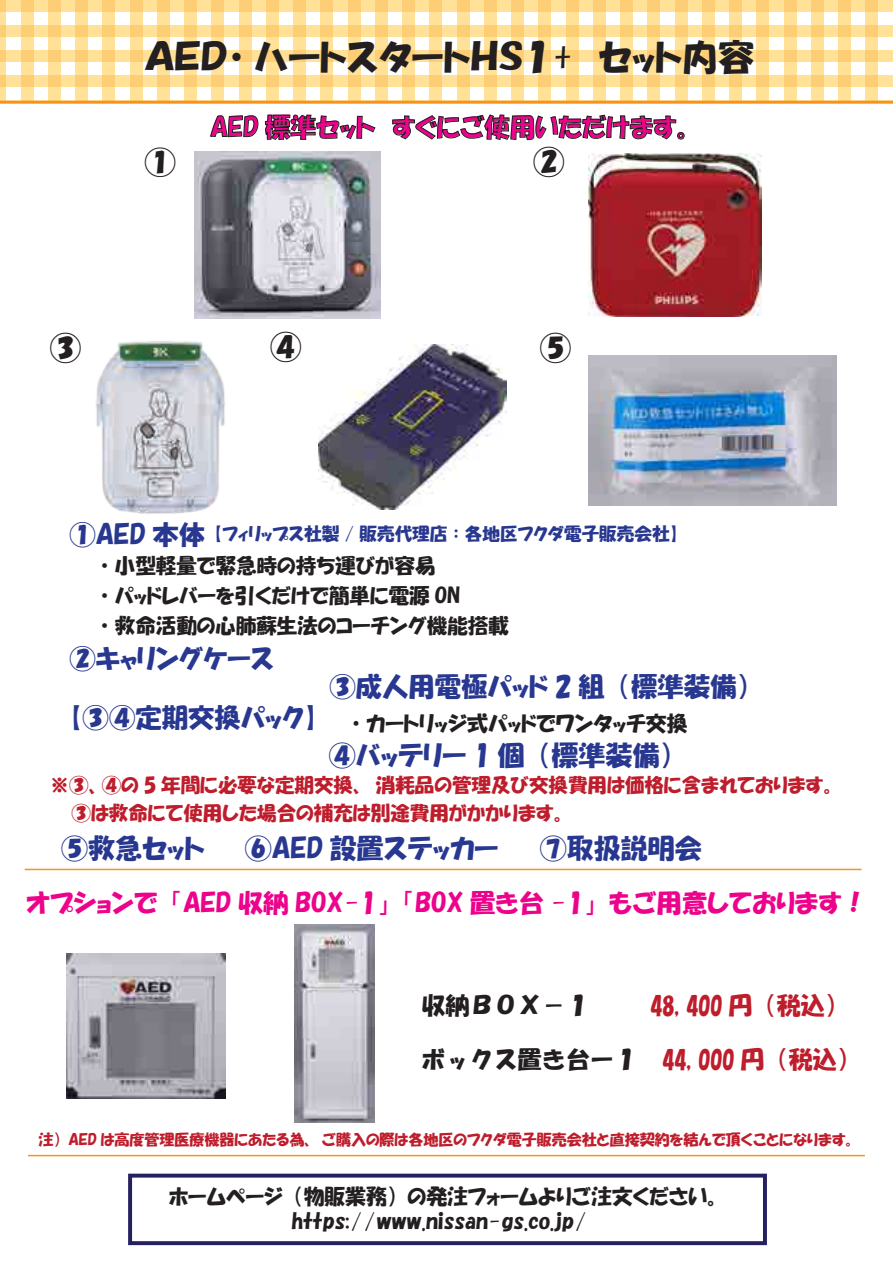
<style>
.page{position:relative;width:893px;height:1263px;background:#fff}
.page>*{position:absolute;margin:0;border:0;box-sizing:border-box;transform-origin:0 0}
.t1{font:36px "HGP Soei Kakupoptai";color:#231f20}
.t2{font:31.5px "HGP Soei Kakupoptai";color:#231f20}
.t3{font:30.6px "HGP Soei Kakupoptai";color:#231f20}
.t4{font:27px "HGP Soei Kakupoptai";color:#283890}
.t5{font:26.4px "HGP Soei Kakupoptai";color:#283890}
.t6{font:25.5px "HGP Soei Kakupoptai";color:#ed028c}
.t7{font:24px "HG Soei Kakupoptai";color:#be1d2c}
.t8{font:21px "HGP Soei Kakupoptai";color:#231f20}
.t9{font:20.55px/30px "HGP Soei Kakupoptai";color:#231f20}
.t10{font:19.5px/27.9px "HGP Soei Kakupoptai";color:#be1d2c}
.t11{font:17.55px "HGP Soei Kakupoptai";color:#283890}
.t12{font:15px "HGP Soei Kakupoptai";color:#be1d2c}
.s1{font-size:26.4px}
.s2{color:#231f20}
</style>
<div class="page">
<svg style="left:0;top:0;width:893px;height:104px"></svg>
<svg style="left:210px;top:114px;width:166px;height:26px"></svg>
<svg style="left:392px;top:68px;width:293px;height:72px"></svg>
<hr style="left:25px;top:869px;width:836px;height:1px;background:#f7931d">
<hr style="left:28px;top:1155px;width:837px;height:1px;background:#f7931d">
<div style="left:128px;top:1174px;width:639px;height:71px;background:#fff;border:4px solid #252161"></div>
<img style="left:194px;top:151px;width:187px;height:168px">
<img style="left:589px;top:154px;width:172px;height:162px">
<img style="left:95px;top:341px;width:130px;height:173px">
<img style="left:318px;top:345px;width:189px;height:164px">
<img style="left:589px;top:355px;width:247px;height:150px">
<img style="left:67px;top:953px;width:158px;height:145px">
<img style="left:295px;top:924px;width:80px;height:199px">
<h1 class="t1" style="left:144px;top:39px;width:611px">ＡＥＤ・ハートスタートＨＳ１+　セット内容</h1>
<p class="t6" style="left:210px;top:114px;width:485px">AED 標準セット　すぐにご使用いただけます。</p>
<h3 class="t3" style="left:144px;top:147px;width:33px">①</h3>
<h2 class="t2" style="left:533px;top:146px;width:33px">②</h2>
<h2 class="t2" style="left:50px;top:332px;width:33px">③</h2>
<h2 class="t2" style="left:270px;top:331px;width:33px">④</h2>
<h2 class="t2" style="left:540px;top:332px;width:33px">⑤</h2>
<p class="t11" style="left:69px;top:525px;width:610px"><span class="s1">①AED 本体</span>【フィリップス社製 / 販売代理店：各地区フクダ電子販売会社】</p>
<p class="t9" style="left:100px;top:551px;width:411px">・小型軽量で緊急時の持ち運びが容易<br>・パッドレバーを引くだけで簡単に電源 ON<br>・救命活動の心肺蘇生法のコーチング機能搭載</p>
<p class="t5" style="left:69px;top:645px;width:206px">②キャリングケース</p>
<p class="t5" style="left:329px;top:673px;width:422px">③成人用電極パッド 2 組（標準装備）</p>
<p class="t8" style="left:351px;top:713px;width:339px">・カートリッジ式パッドでワンタッチ交換</p>
<p class="t4" style="left:329px;top:742px;width:346px">④バッテリー 1 個（標準装備）</p>
<p class="t5" style="left:69px;top:704px;width:249px">【③④定期交換パック】</p>
<p class="t10" style="left:72px;top:771px;width:766px;text-indent:-22px">※③、④の 5 年間に必要な定期交換、消耗品の管理及び交換費用は価格に含まれております。<br>③は救命にて使用した場合の補充は別途費用がかかります。</p>
<p class="t4" style="left:61px;top:835px;width:145px">⑤救急セット</p>
<p class="t4" style="left:245px;top:835px;width:255px">⑥AED 設置ステッカー</p>
<p class="t4" style="left:540px;top:835px;width:163px">⑦取扱説明会</p>
<p class="t6" style="left:26px;top:890px;width:842px">オプションで「AED 収納 BOX-1」「BOX 置き台 -1」もご用意しております！</p>
<p class="t7" style="left:422px;top:993px;width:429px"><span class="s2">収納ＢＯＸ－１　　</span> 48,400 円（税込）</p>
<p class="t7" style="left:422px;top:1047px;width:441px"><span class="s2">ボックス置き台ー１　</span>44,000 円（税込）</p>
<p class="t12" style="left:39px;top:1132px;width:818px">注） AED は高度管理医療機器にあたる為、ご購入の際は各地区のフクダ電子販売会社と直接契約を結んで頂くことになります。</p>
<p class="t8" style="left:169px;top:1186px;width:554px">ホームページ（物販業務）の発注フォームよりご注文ください。</p>
<p class="t8" style="left:292px;top:1211px;width:297px">https://www.nissan-gs.co.jp/</p>
</div>
